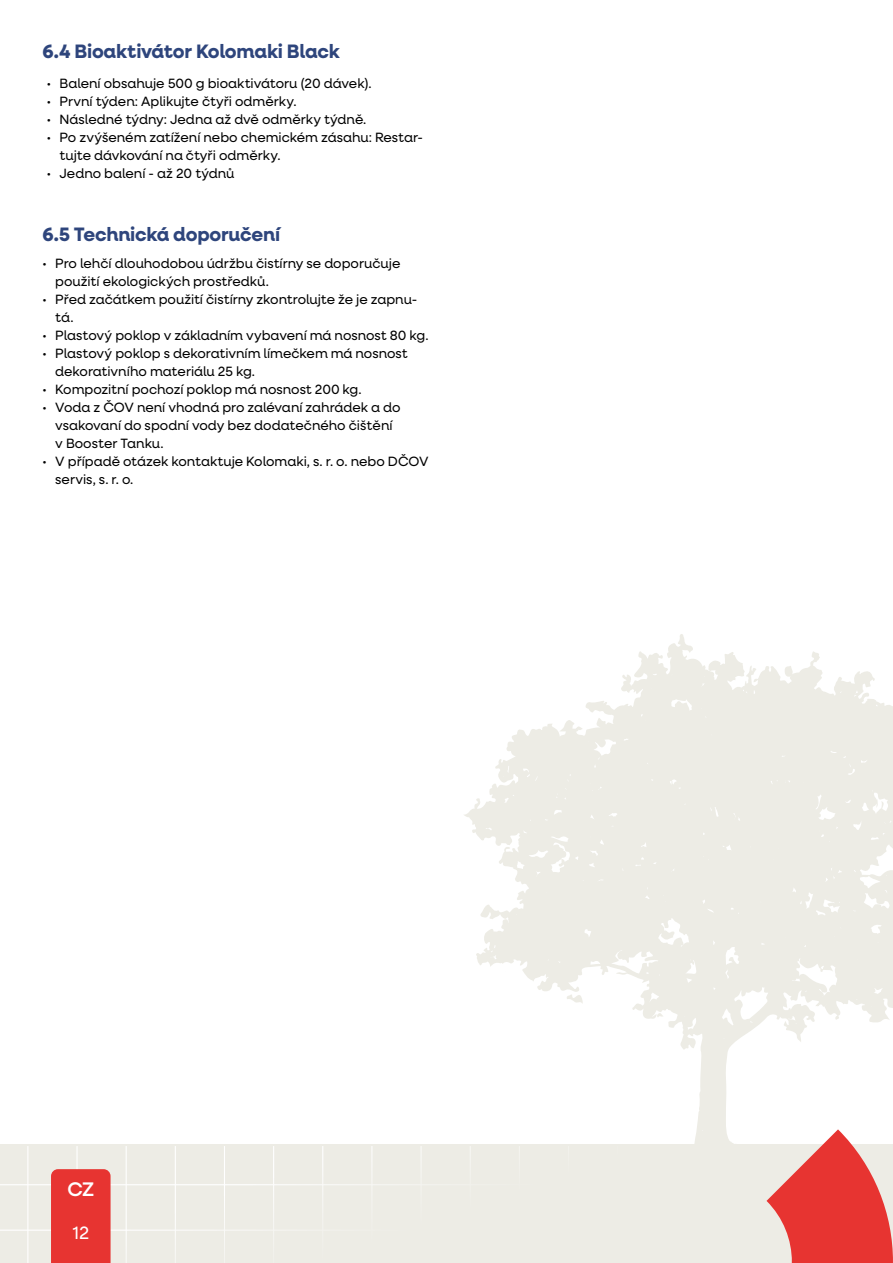
<style>
.page{position:relative;width:893px;height:1263px;background:#fff}
.page>*{position:absolute;margin:0;border:0;box-sizing:border-box;transform-origin:0 0}
.t1{font:500 19.8px "Neulis Neue";color:#fff}
.t2{font:700 19.5px "Neulis Neue";letter-spacing:-.01em;color:#2e457c}
.t3{font:18px "Neulis Neue";color:#fff}
.t4{font:13.5px/18px "Neulis Neue";color:#000}
</style>
<div class="page">
<div style="left:0;top:1145px;width:850px;height:118px;background:#edece5"></div>
<hr style="left:27px;top:1146px;width:1px;height:117px;background:#fff">
<hr style="left:76px;top:1146px;width:2px;height:117px;background:#fff">
<hr style="left:126px;top:1146px;width:1px;height:117px;background:#fff">
<hr style="left:175px;top:1146px;width:1px;height:117px;background:#fff">
<hr style="left:224px;top:1146px;width:1px;height:117px;background:#fff">
<hr style="left:273px;top:1146px;width:1px;height:117px;background:#fff">
<hr style="left:322px;top:1146px;width:1px;height:117px;background:#fff">
<hr style="left:371px;top:1146px;width:1px;height:117px;background:#fff">
<hr style="left:420px;top:1146px;width:2px;height:117px;background:#fff">
<hr style="left:470px;top:1146px;width:1px;height:117px;background:#fff">
<hr style="left:519px;top:1146px;width:1px;height:117px;background:#fff">
<hr style="left:568px;top:1146px;width:1px;height:117px;background:#fff">
<hr style="left:617px;top:1146px;width:1px;height:117px;background:#fff">
<hr style="left:666px;top:1146px;width:1px;height:117px;background:#fff">
<hr style="left:715px;top:1146px;width:1px;height:117px;background:#fff">
<hr style="left:765px;top:1146px;width:1px;height:117px;background:#fff">
<hr style="left:0;top:1184px;width:850px;height:1px;background:#fff">
<hr style="left:0;top:1229px;width:850px;height:2px;background:#fff">
<div style="left:51px;top:1169px;width:60px;height:94px;background:#e73431"></div>
<svg style="left:766px;top:1159px;width:127px;height:104px;background:#e85e5a"></svg>
<svg style="left:463px;top:634px;width:430px;height:525px;fill:#edece5"></svg>
<svg style="left:697px;top:665px;width:12px;height:8px"></svg>
<svg style="left:657px;top:1011px;width:7px;height:7px"></svg>
<svg style="left:733px;top:978px;width:16px;height:10px"></svg>
<svg style="left:674px;top:1020px;width:3px;height:4px"></svg>
<svg style="left:567px;top:994px;width:16px;height:10px"></svg>
<h2 class="t2" style="left:43px;top:37px;width:299px">6.4 Bioaktivátor Kolomaki Black</h2>
<p class="t4" style="left:47px;top:73px;width:326px">• Balení obsahuje 500 g bioaktivátoru (20 dávek).</p>
<p class="t4" style="left:47px;top:91px;width:251px">• První týden: Aplikujte čtyři odměrky.</p>
<p class="t4" style="left:47px;top:109px;width:321px">• Následné týdny: Jedna až dvě odměrky týdně.</p>
<p class="t4" style="left:60px;top:127px;width:365px;text-indent:-13px">• Po zvýšeném zatížení nebo chemickém zásahu: Restar&shy;tujte dávkování na čtyři odměrky.</p>
<p class="t4" style="left:47px;top:163px;width:189px">• Jedno balení - až 20 týdnů</p>
<h2 class="t2" style="left:43px;top:220px;width:239px">6.5 Technická doporučení</h2>
<p class="t4" style="left:55px;top:253px;width:347px;text-indent:-13px">• Pro lehčí dlouhodobou údržbu čistírny se doporučuje použití ekologických prostředků.</p>
<p class="t4" style="left:55px;top:289px;width:364px;text-indent:-13px">• Před začátkem použití čistírny zkontrolujte že je zapnu&shy;tá.</p>
<p class="t4" style="left:43px;top:325px;width:387px">• Plastový poklop v základním vybavení má nosnost 80 kg.</p>
<p class="t4" style="left:55px;top:343px;width:354px;text-indent:-13px">• Plastový poklop s dekorativním límečkem má nosnost dekorativního materiálu 25 kg.</p>
<p class="t4" style="left:43px;top:379px;width:321px">• Kompozitní pochozí poklop má nosnost 200 kg.</p>
<p class="t4" style="left:55px;top:397px;width:347px;text-indent:-13px">• Voda z ČOV není vhodná pro zalévaní zahrádek a do vsakovaní do spodní vody bez dodatečného čištění v Booster Tanku.</p>
<p class="t4" style="left:55px;top:451px;width:375px;text-indent:-13px">• V případě otázek kontaktuje Kolomaki, s. r. o. nebo DČOV servis, s. r. o.</p>
<h1 class="t1" style="left:67px;top:1175px;width:28px">CZ</h1>
<h3 class="t3" style="left:72px;top:1220px;width:18px">12</h3>
</div>
